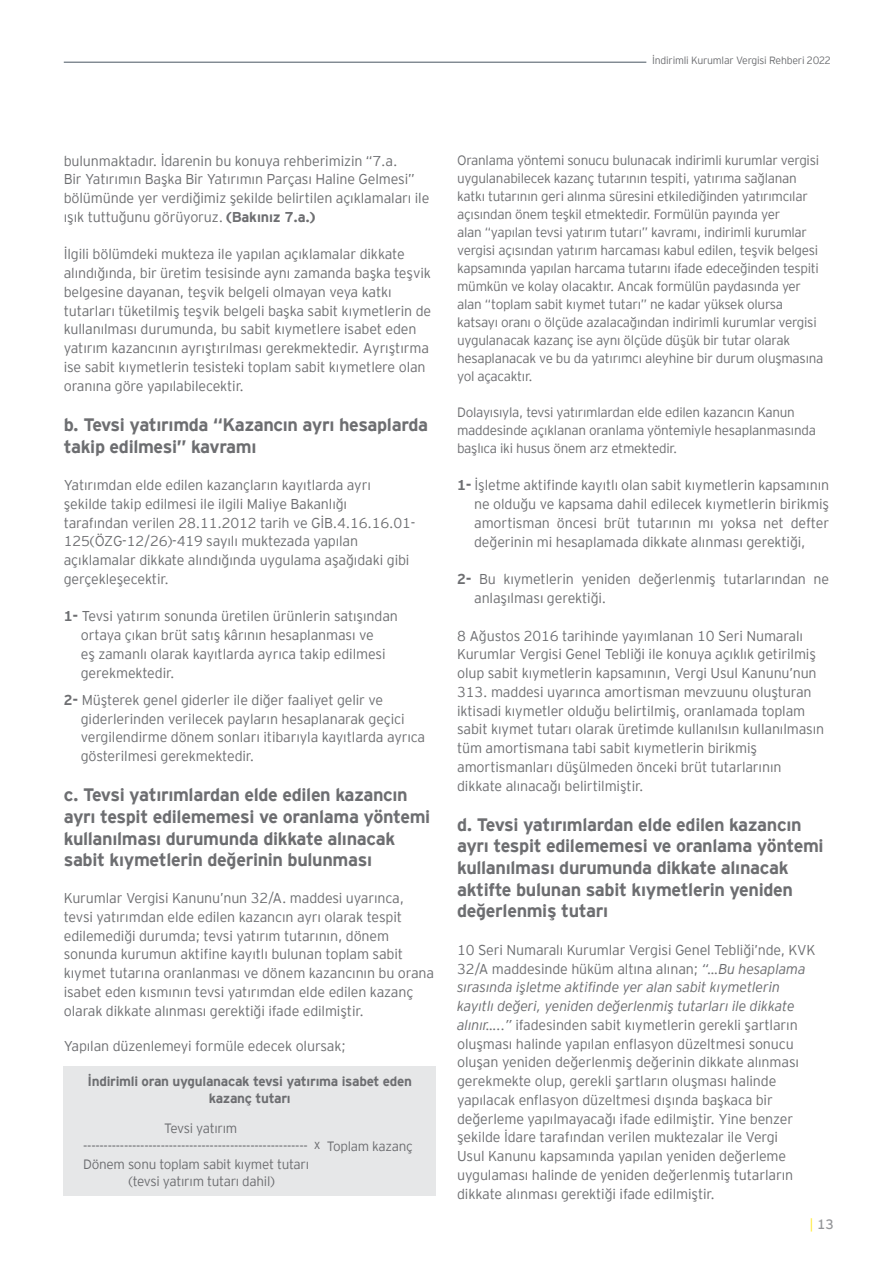
<style>
.page{position:relative;width:893px;height:1263px;background:#fff}
.page>*{position:absolute;margin:0;border:0;box-sizing:border-box;transform-origin:0 0}
.t1{font:700 18px/21.6px "EY Interstate";letter-spacing:-.02em;color:#6d6e71}
.t2{font:300 14.25px/18.8px "EY Interstate";letter-spacing:-.01em;color:#6d6e71}
.t3{font:300 13.5px/18px "EY Interstate";letter-spacing:-.02em;color:#6d6e71}
.t4{font:700 13.5px/16.2px "EY Interstate";letter-spacing:-.02em;color:#6d6e71;text-align:center}
.t5{font:13.5px "EY Interstate";color:#939598}
.t6{font:300 10.5px "EY Interstate";letter-spacing:-.02em;color:#6d6e71}
.s1{font-weight:700}
.s2{font-style:italic}
.s3{font-weight:300;color:#ffea2d}
</style>
<div class="page">
<hr style="left:64px;top:62px;width:582px;height:1px;background:#54606b">
<div style="left:64px;top:1066px;width:372px;height:130px;background:#e6e7e8"></div>
<p class="t6" style="left:652px;top:53px;width:180px">İndirimli Kurumlar Vergisi Rehberi 2022</p>
<p class="t2" style="left:64px;top:150px;width:367px">bulunmaktadır. İdarenin bu konuya rehberimizin “7.a.<br>Bir Yatırımın Başka Bir Yatırımın Parçası Haline Gelmesi” bölümünde yer verdiğimiz şekilde belirtilen açıklamaları ile ışık tuttuğunu görüyoruz. <span class="s1">(Bakınız 7.a.)</span></p>
<p class="t2" style="left:64px;top:244px;width:369px">İlgili bölümdeki mukteza ile yapılan açıklamalar dikkate alındığında, bir üretim tesisinde aynı zamanda başka teşvik belgesine dayanan, teşvik belgeli olmayan veya katkı tutarları tüketilmiş teşvik belgeli başka sabit kıymetlerin de kullanılması durumunda, bu sabit kıymetlere isabet eden yatırım kazancının ayrıştırılması gerekmektedir. Ayrıştırma ise sabit kıymetlerin tesisteki toplam sabit kıymetlere olan oranına göre yapılabilecektir.</p>
<p class="t1" style="left:64px;top:413px;width:366px">b. Tevsi yatırımda “Kazancın ayrı hesaplarda takip edilmesi” kavramı</p>
<p class="t2" style="left:64px;top:475px;width:353px">Yatırımdan elde edilen kazançların kayıtlarda ayrı şekilde takip edilmesi ile ilgili Maliye Bakanlığı tarafından verilen 28.11.2012 tarih ve GİB.4.16.16.01- 125(ÖZG-12/26)-419 sayılı muktezada yapılan açıklamalar dikkate alındığında uygulama aşağıdaki gibi gerçekleşecektir.</p>
<p class="t2" style="left:81px;top:606px;width:319px;text-indent:-17px"><span class="s1">1-</span> Tevsi yatırım sonunda üretilen ürünlerin satışından ortaya çıkan brüt satış kârının hesaplanması ve<br>eş zamanlı olarak kayıtlarda ayrıca takip edilmesi gerekmektedir.</p>
<p class="t2" style="left:81px;top:690px;width:346px;text-indent:-17px"><span class="s1">2-</span> Müşterek genel giderler ile diğer faaliyet gelir ve giderlerinden verilecek payların hesaplanarak geçici vergilendirme dönem sonları itibarıyla kayıtlarda ayrıca gösterilmesi gerekmektedir.</p>
<p class="t1" style="left:64px;top:783px;width:368px">c. Tevsi yatırımlardan elde edilen kazancın ayrı tespit edilememesi ve oranlama yöntemi kullanılması durumunda dikkate alınacak sabit kıymetlerin değerinin bulunması</p>
<p class="t2" style="left:64px;top:888px;width:372px">Kurumlar Vergisi Kanunu’nun 32/A. maddesi uyarınca, tevsi yatırımdan elde edilen kazancın ayrı olarak tespit edilemediği durumda; tevsi yatırım tutarının, dönem sonunda kurumun aktifine kayıtlı bulunan toplam sabit kıymet tutarına oranlanması ve dönem kazancının bu orana isabet eden kısmının tevsi yatırımdan elde edilen kazanç olarak dikkate alınması gerektiği ifade edilmiştir.</p>
<p class="t2" style="left:64px;top:1036px;width:283px">Yapılan düzenlemeyi formüle edecek olursak;</p>
<p class="t4" style="left:87px;top:1073px;width:326px">İndirimli oran uygulanacak tevsi yatırıma isabet eden kazanç tutarı</p>
<p class="t3" style="left:164px;top:1118px;width:75px">Tevsi yatırım</p>
<p class="t3" style="left:83px;top:1136px;width:331px">------------------------------------------------------- x Toplam kazanç</p>
<p class="t3" style="left:83px;top:1154px;width:228px">Dönem sonu toplam sabit kıymet tutarı</p>
<p class="t3" style="left:129px;top:1171px;width:148px">(tevsi yatırım tutarı dahil)</p>
<p class="t3" style="left:457px;top:150px;width:368px">Oranlama yöntemi sonucu bulunacak indirimli kurumlar vergisi uygulanabilecek kazanç tutarının tespiti, yatırıma sağlanan katkı tutarının geri alınma süresini etkilediğinden yatırımcılar açısından önem teşkil etmektedir. Formülün payında yer<br>alan “yapılan tevsi yatırım tutarı” kavramı, indirimli kurumlar vergisi açısından yatırım harcaması kabul edilen, teşvik belgesi kapsamında yapılan harcama tutarını ifade edeceğinden tespiti mümkün ve kolay olacaktır. Ancak formülün paydasında yer alan “toplam sabit kıymet tutarı” ne kadar yüksek olursa katsayı oranı o ölçüde azalacağından indirimli kurumlar vergisi uygulanacak kazanç ise aynı ölçüde düşük bir tutar olarak hesaplanacak ve bu da yatırımcı aleyhine bir durum oluşmasına yol açacaktır.</p>
<p class="t3" style="left:457px;top:402px;width:360px">Dolayısıyla, tevsi yatırımlardan elde edilen kazancın Kanun maddesinde açıklanan oranlama yöntemiyle hesaplanmasında başlıca iki husus önem arz etmektedir.</p>
<p class="t2" style="left:474px;top:475px;width:357px;text-align:justify;text-indent:-17px"><span class="s1">1-</span> İşletme aktifinde kayıtlı olan sabit kıymetlerin kapsamının ne olduğu ve kapsama dahil edilecek kıymetlerin birikmiş amortisman öncesi brüt tutarının mı yoksa net defter değerinin mi hesaplamada dikkate alınması gerektiği,</p>
<p class="t2" style="left:474px;top:569px;width:357px;text-indent:-17px"><span class="s1">2-</span> Bu kıymetlerin yeniden değerlenmiş tutarlarından ne anlaşılması gerektiği.</p>
<p class="t2" style="left:457px;top:625px;width:369px">8 Ağustos 2016 tarihinde yayımlanan 10 Seri Numaralı Kurumlar Vergisi Genel Tebliği ile konuya açıklık getirilmiş olup sabit kıymetlerin kapsamının, Vergi Usul Kanunu’nun 313. maddesi uyarınca amortisman mevzuunu oluşturan iktisadi kıymetler olduğu belirtilmiş, oranlamada toplam sabit kıymet tutarı olarak üretimde kullanılsın kullanılmasın tüm amortismana tabi sabit kıymetlerin birikmiş amortismanları düşülmeden önceki brüt tutarlarının dikkate alınacağı belirtilmiştir.</p>
<p class="t1" style="left:457px;top:812px;width:368px">d. Tevsi yatırımlardan elde edilen kazancın ayrı tespit edilememesi ve oranlama yöntemi kullanılması durumunda dikkate alınacak aktifte bulunan sabit kıymetlerin yeniden değerlenmiş tutarı</p>
<p class="t2" style="left:457px;top:939px;width:360px">10 Seri Numaralı Kurumlar Vergisi Genel Tebliği’nde, KVK 32/A maddesinde hüküm altına alınan; <span class="s2">“…Bu hesaplama sırasında işletme aktifinde yer alan sabit kıymetlerin kayıtlı değeri, yeniden değerlenmiş tutarları ile dikkate alınır…..”</span> ifadesinden sabit kıymetlerin gerekli şartların oluşması halinde yapılan enflasyon düzeltmesi sonucu oluşan yeniden değerlenmiş değerinin dikkate alınması gerekmekte olup, gerekli şartların oluşması halinde yapılacak enflasyon düzeltmesi dışında başkaca bir değerleme yapılmayacağı ifade edilmiştir. Yine benzer şekilde İdare tarafından verilen muktezalar ile Vergi<br>Usul Kanunu kapsamında yapılan yeniden değerleme uygulaması halinde de yeniden değerlenmiş tutarların dikkate alınması gerektiği ifade edilmiştir.</p>
<p class="t5" style="left:810px;top:1214px;width:26px"><span class="s3">|</span> 13</p>
</div>
